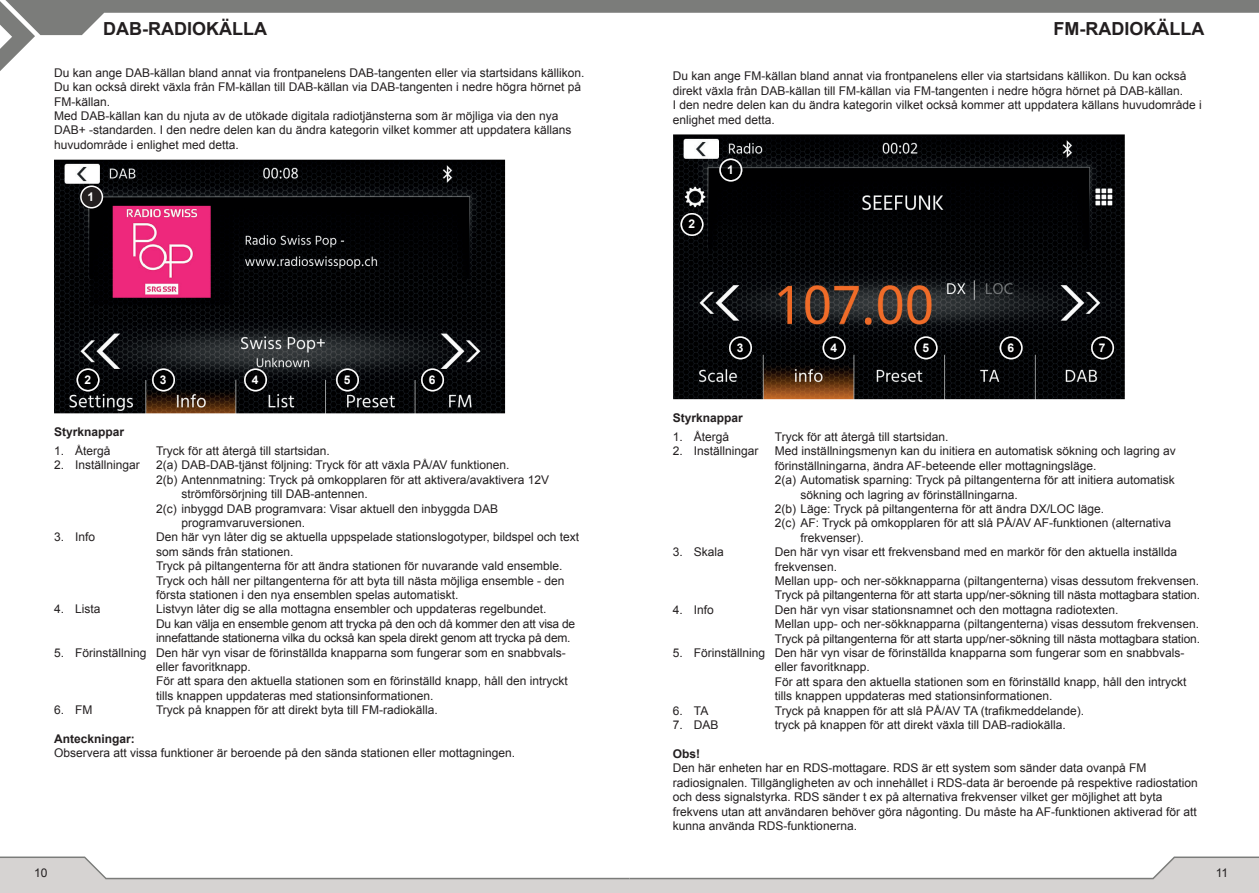
<style>
.page{position:relative;width:1259px;height:893px;background:#fff}
.page>*{position:absolute;margin:0;border:0;box-sizing:border-box;transform-origin:0 0}
.t1{font:700 18px "Arial";color:#231f20}
.t2{font:12px/14.4px "Arial";color:#231f20}
.t3{font:12px/14.4px "Arial";letter-spacing:-.02em;color:#231f20}
.t4{font:700 12px "Arial";color:#231f20}
.t5{font:700 12px "Arial";color:#fff}
</style>
<div class="page">
<div style="left:0;top:880px;width:1259px;height:13px;background:#d6d3d2"></div>
<svg style="left:0;top:856px;width:1259px;height:24px"></svg>
<svg style="left:0;top:0;width:1259px;height:71px"></svg>
<img style="left:54px;top:160px;width:451px;height:253px">
<div style="left:81px;top:186px;width:21px;height:22px;background:#231f20;border-radius:50%"></div>
<div style="left:80px;top:186px;width:23px;height:22px;border:2px solid #fff;border-radius:50%"></div>
<img style="left:77px;top:368px;width:22px;height:1px">
<img style="left:77px;top:369px;width:22px;height:22px">
<div style="left:77px;top:368px;width:22px;height:23px;border:2px solid #fff;border-radius:50%"></div>
<img style="left:152px;top:368px;width:23px;height:23px">
<img style="left:153px;top:369px;width:21px;height:22px">
<div style="left:152px;top:368px;width:23px;height:23px;border:2px solid #fff;border-radius:50%"></div>
<img style="left:244px;top:368px;width:23px;height:23px">
<img style="left:245px;top:369px;width:21px;height:22px">
<div style="left:244px;top:368px;width:23px;height:23px;border:2px solid #fff;border-radius:50%"></div>
<img style="left:336px;top:368px;width:23px;height:23px">
<img style="left:337px;top:369px;width:21px;height:22px">
<div style="left:336px;top:368px;width:23px;height:23px;border:2px solid #fff;border-radius:50%"></div>
<img style="left:421px;top:368px;width:23px;height:23px">
<img style="left:422px;top:369px;width:21px;height:22px">
<div style="left:421px;top:368px;width:23px;height:23px;border:2px solid #fff;border-radius:50%"></div>
<img style="left:673px;top:134px;width:451px;height:265px">
<img style="left:719px;top:159px;width:23px;height:23px">
<img style="left:720px;top:159px;width:21px;height:22px">
<div style="left:719px;top:159px;width:23px;height:23px;border:2px solid #fff;border-radius:50%"></div>
<img style="left:680px;top:213px;width:23px;height:23px">
<img style="left:681px;top:214px;width:22px;height:21px">
<div style="left:680px;top:213px;width:23px;height:23px;border:2px solid #fff;border-radius:50%"></div>
<img style="left:729px;top:336px;width:23px;height:23px">
<img style="left:730px;top:337px;width:21px;height:22px">
<div style="left:729px;top:336px;width:23px;height:23px;border:2px solid #fff;border-radius:50%"></div>
<img style="left:822px;top:336px;width:23px;height:23px">
<img style="left:823px;top:337px;width:22px;height:22px">
<div style="left:822px;top:336px;width:23px;height:23px;border:2px solid #fff;border-radius:50%"></div>
<img style="left:914px;top:336px;width:23px;height:23px">
<img style="left:915px;top:337px;width:21px;height:22px">
<div style="left:914px;top:336px;width:23px;height:23px;border:2px solid #fff;border-radius:50%"></div>
<img style="left:999px;top:336px;width:23px;height:23px">
<img style="left:1000px;top:337px;width:22px;height:22px">
<div style="left:999px;top:336px;width:23px;height:23px;border:2px solid #fff;border-radius:50%"></div>
<img style="left:1091px;top:336px;width:23px;height:23px">
<img style="left:1091px;top:337px;width:22px;height:22px">
<div style="left:1091px;top:336px;width:23px;height:23px;border:2px solid #fff;border-radius:50%"></div>
<h1 class="t1" style="left:103px;top:17px;width:165px">DAB-RADIOKÄLLA</h1>
<p class="t2" style="left:54px;top:65px;width:532px">Du kan ange DAB-källan bland annat via frontpanelens DAB-tangenten eller via startsidans källikon.<br>Du kan också direkt växla från FM-källan till DAB-källan via DAB-tangenten i nedre högra hörnet på FM-källan.<br>Med DAB-källan kan du njuta av de utökade digitala radiotjänsterna som är möjliga via den nya DAB+ -standarden. I den nedre delen kan du ändra kategorin vilket kommer att uppdatera källans huvudområde i enlighet med detta.</p>
<p class="t5" style="left:88px;top:189px;width:8px">1</p>
<p class="t5" style="left:84px;top:372px;width:8px">2</p>
<p class="t5" style="left:160px;top:372px;width:8px">3</p>
<p class="t5" style="left:252px;top:372px;width:8px">4</p>
<p class="t5" style="left:344px;top:372px;width:8px">5</p>
<p class="t5" style="left:429px;top:372px;width:8px">6</p>
<p class="t4" style="left:54px;top:424px;width:72px">Styrknappar</p>
<p class="t2" style="left:54px;top:444px;width:58px">1. Återgå</p>
<p class="t2" style="left:156px;top:444px;width:175px">Tryck för att återgå till startsidan.</p>
<p class="t2" style="left:54px;top:458px;width:87px">2. Inställningar</p>
<p class="t2" style="left:156px;top:458px;width:355px">2(a) DAB-DAB-tjänst följning: Tryck för att växla PÅ/AV funktionen.</p>
<p class="t2" style="left:156px;top:472px;width:395px">2(b) Antennmatning: Tryck på omkopplaren för att aktivera/avaktivera 12V</p>
<p class="t2" style="left:182px;top:487px;width:188px">strömförsörjning till DAB-antennen.</p>
<p class="t2" style="left:156px;top:501px;width:344px">2(c) inbyggd DAB programvara: Visar aktuell den inbyggda DAB</p>
<p class="t2" style="left:182px;top:516px;width:125px">programvaruversionen.</p>
<p class="t2" style="left:54px;top:530px;width:43px">3. Info</p>
<p class="t2" style="left:156px;top:530px;width:424px">Den här vyn låter dig se aktuella uppspelade stationslogotyper, bildspel och text som sänds från stationen.<br>Tryck på piltangenterna för att ändra stationen för nuvarande vald ensemble.<br>Tryck och håll ner piltangenterna för att byta till nästa möjliga ensemble - den första stationen i den nya ensemblen spelas automatiskt.</p>
<p class="t2" style="left:54px;top:602px;width:48px">4. Lista</p>
<p class="t3" style="left:156px;top:602px;width:421px">Listvyn låter dig se alla mottagna ensembler och uppdateras regelbundet.<br>Du kan välja en ensemble genom att trycka på den och då kommer den att visa de innefattande stationerna vilka du också kan spela direkt genom att trycka på dem.</p>
<p class="t2" style="left:156px;top:645px;width:413px;text-indent:-102px">5. Förinställning Den här vyn visar de förinställda knapparna som fungerar som en snabbvals&shy;eller favoritknapp.<br>För att spara den aktuella stationen som en förinställd knapp, håll den intryckt tills knappen uppdateras med stationsinformationen.</p>
<p class="t2" style="left:54px;top:703px;width:40px">6. FM</p>
<p class="t2" style="left:156px;top:703px;width:283px">Tryck på knappen för att direkt byta till FM-radiokälla.</p>
<p class="t4" style="left:54px;top:731px;width:82px">Anteckningar:</p>
<p class="t2" style="left:54px;top:746px;width:462px">Observera att vissa funktioner är beroende på den sända stationen eller mottagningen.</p>
<h1 class="t1" style="left:1053px;top:17px;width:152px">FM-RADIOKÄLLA</h1>
<p class="t2" style="left:673px;top:69px;width:530px">Du kan ange FM-källan bland annat via frontpanelens eller via startsidans källikon. Du kan också direkt växla från DAB-källan till FM-källan via FM-tangenten i nedre högra hörnet på DAB-källan.<br>I den nedre delen kan du ändra kategorin vilket också kommer att uppdatera källans huvudområde i enlighet med detta.</p>
<p class="t5" style="left:727px;top:162px;width:8px">1</p>
<p class="t5" style="left:688px;top:216px;width:8px">2</p>
<p class="t5" style="left:737px;top:340px;width:8px">3</p>
<p class="t5" style="left:830px;top:340px;width:8px">4</p>
<p class="t5" style="left:922px;top:340px;width:8px">5</p>
<p class="t5" style="left:1007px;top:340px;width:8px">6</p>
<p class="t5" style="left:1099px;top:340px;width:8px">7</p>
<p class="t4" style="left:673px;top:410px;width:72px">Styrknappar</p>
<p class="t2" style="left:673px;top:430px;width:58px">1. Återgå</p>
<p class="t2" style="left:775px;top:430px;width:175px">Tryck för att återgå till startsidan.</p>
<p class="t2" style="left:673px;top:444px;width:87px">2. Inställningar</p>
<p class="t2" style="left:775px;top:444px;width:402px">Med inställningsmenyn kan du initiera en automatisk sökning och lagring av</p>
<p class="t2" style="left:775px;top:459px;width:323px">förinställningarna, ändra AF-beteende eller mottagningsläge.</p>
<p class="t2" style="left:775px;top:473px;width:401px">2(a) Automatisk sparning: Tryck på piltangenterna för att initiera automatisk</p>
<p class="t2" style="left:800px;top:487px;width:219px">sökning och lagring av förinställningarna.</p>
<p class="t2" style="left:775px;top:502px;width:331px">2(b) Läge: Tryck på piltangenterna för att ändra DX/LOC läge.</p>
<p class="t2" style="left:775px;top:516px;width:398px">2(c) AF: Tryck på omkopplaren för att slå PÅ/AV AF-funktionen (alternativa</p>
<p class="t2" style="left:800px;top:531px;width:65px">frekvenser).</p>
<p class="t2" style="left:673px;top:545px;width:53px">3. Skala</p>
<p class="t2" style="left:775px;top:545px;width:427px">Den här vyn visar ett frekvensband med en markör för den aktuella inställda frekvensen.<br>Mellan upp- och ner-sökknapparna (piltangenterna) visas dessutom frekvensen.<br>Tryck på piltangenterna för att starta upp/ner-sökning till nästa mottagbara station.</p>
<p class="t2" style="left:673px;top:603px;width:43px">4. Info</p>
<p class="t2" style="left:775px;top:603px;width:427px">Den här vyn visar stationsnamnet och den mottagna radiotexten.<br>Mellan upp- och ner-sökknapparna (piltangenterna) visas dessutom frekvensen.<br>Tryck på piltangenterna för att starta upp/ner-sökning till nästa mottagbara station.</p>
<p class="t2" style="left:775px;top:646px;width:413px;text-indent:-102px">5. Förinställning Den här vyn visar de förinställda knapparna som fungerar som en snabbvals&shy;eller favoritknapp.<br>För att spara den aktuella stationen som en förinställd knapp, håll den intryckt tills knappen uppdateras med stationsinformationen.</p>
<p class="t2" style="left:673px;top:703px;width:37px">6. TA</p>
<p class="t2" style="left:775px;top:703px;width:311px">Tryck på knappen för att slå PÅ/AV TA (trafikmeddelande).</p>
<p class="t2" style="left:673px;top:718px;width:47px">7. DAB</p>
<p class="t2" style="left:775px;top:718px;width:292px">tryck på knappen för att direkt växla till DAB-radiokälla.</p>
<p class="t4" style="left:673px;top:746px;width:29px">Obs!</p>
<p class="t2" style="left:673px;top:761px;width:526px">Den här enheten har en RDS-mottagare. RDS är ett system som sänder data ovanpå FM radiosignalen. Tillgängligheten av och innehållet i RDS-data är beroende på respektive radiostation och dess signalstyrka. RDS sänder t ex på alternativa frekvenser vilket ger möjlighet att byta frekvens utan att användaren behöver göra någonting. Du måste ha AF-funktionen aktiverad för att kunna använda RDS-funktionerna.</p>
<p class="t2" style="left:34px;top:865px;width:15px">10</p>
<p class="t2" style="left:1215px;top:865px;width:14px">11</p>
</div>
